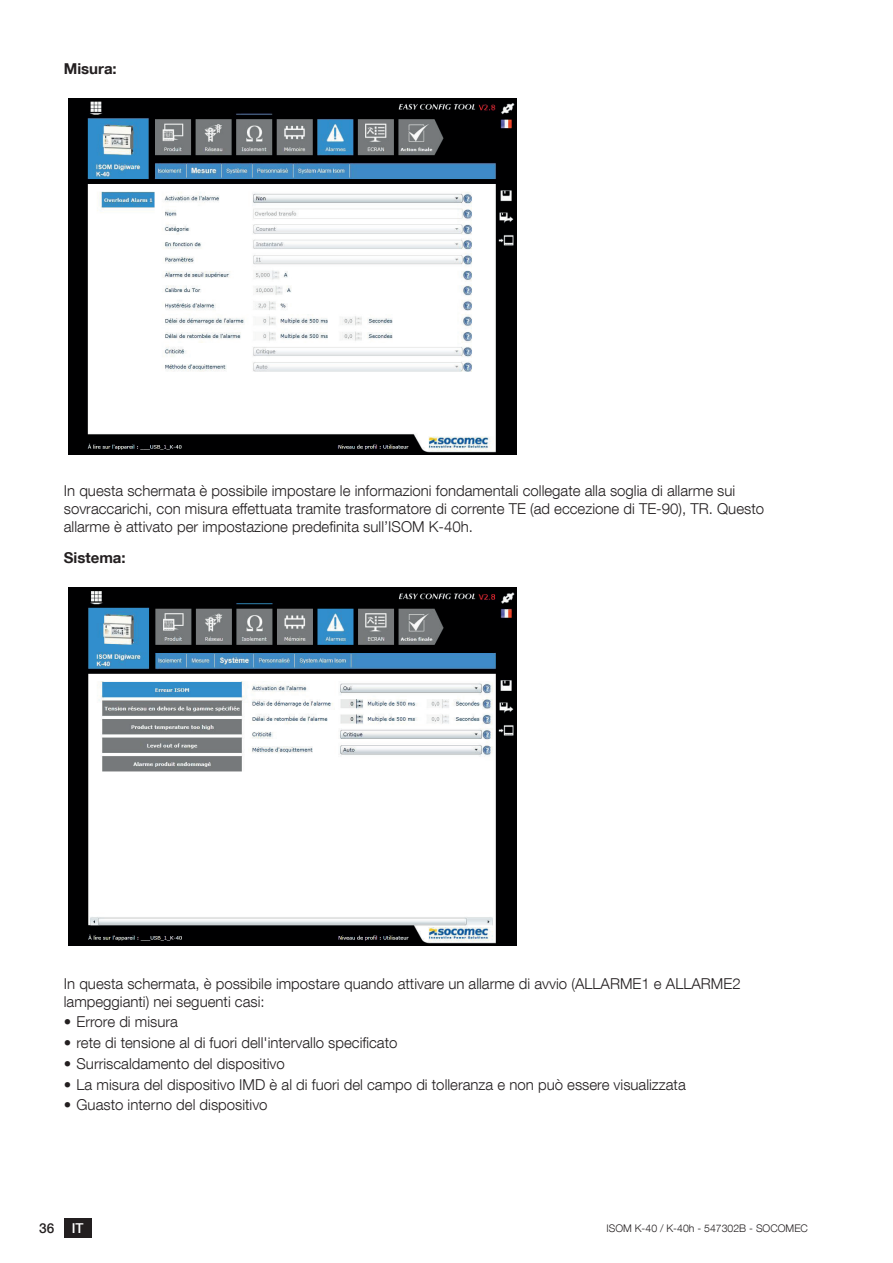
<style>
.page{position:relative;width:893px;height:1263px;background:#fff}
.page>*{position:absolute;margin:0;border:0;box-sizing:border-box;transform-origin:0 0}
.t1{font:300 15px/18px "Helvetica Neue LT Com";color:#231f20}
.t2{font:700 15px "Helvetica Neue LT Com";color:#231f20}
.t3{font:500 13.65px "Helvetica Neue LT Com";color:#231f20}
.t4{font:500 13.65px "Helvetica Neue LT Com";color:#fff}
.t5{font:300 10.5px "Helvetica Neue LT Com";color:#231f20}
</style>
<div class="page">
<div style="left:64px;top:1218px;width:27px;height:19px;background:#231f20"></div>
<img style="left:68px;top:98px;width:448px;height:357px">
<img style="left:68px;top:588px;width:449px;height:357px">
<p class="t2" style="left:64px;top:60px;width:55px">Misura:</p>
<p class="t1" style="left:64px;top:482px;width:702px">In questa schermata è possibile impostare le informazioni fondamentali collegate alla soglia di allarme sui sovraccarichi, con misura effettuata tramite trasformatore di corrente TE (ad eccezione di TE-90), TR. Questo allarme è attivato per impostazione predefinita sull’ISOM K-40h.</p>
<p class="t2" style="left:64px;top:548px;width:63px">Sistema:</p>
<p class="t1" style="left:64px;top:974px;width:678px">In questa schermata, è possibile impostare quando attivare un allarme di avvio (ALLARME1 e ALLARME2 lampeggianti) nei seguenti casi:</p>
<p class="t1" style="left:64px;top:1013px;width:116px">• Errore di misura</p>
<p class="t1" style="left:64px;top:1033px;width:335px">• rete di tensione al di fuori dell'intervallo specificato</p>
<p class="t1" style="left:64px;top:1054px;width:223px">• Surriscaldamento del dispositivo</p>
<p class="t1" style="left:64px;top:1075px;width:624px">• La misura del dispositivo IMD è al di fuori del campo di tolleranza e non può essere visualizzata</p>
<p class="t1" style="left:64px;top:1096px;width:205px">• Guasto interno del dispositivo</p>
<p class="t3" style="left:39px;top:1220px;width:17px">36</p>
<p class="t4" style="left:72px;top:1220px;width:13px">IT</p>
<p class="t5" style="left:606px;top:1221px;width:203px">ISOM K-40 / K-40h - 547302B - SOCOMEC</p>
</div>
